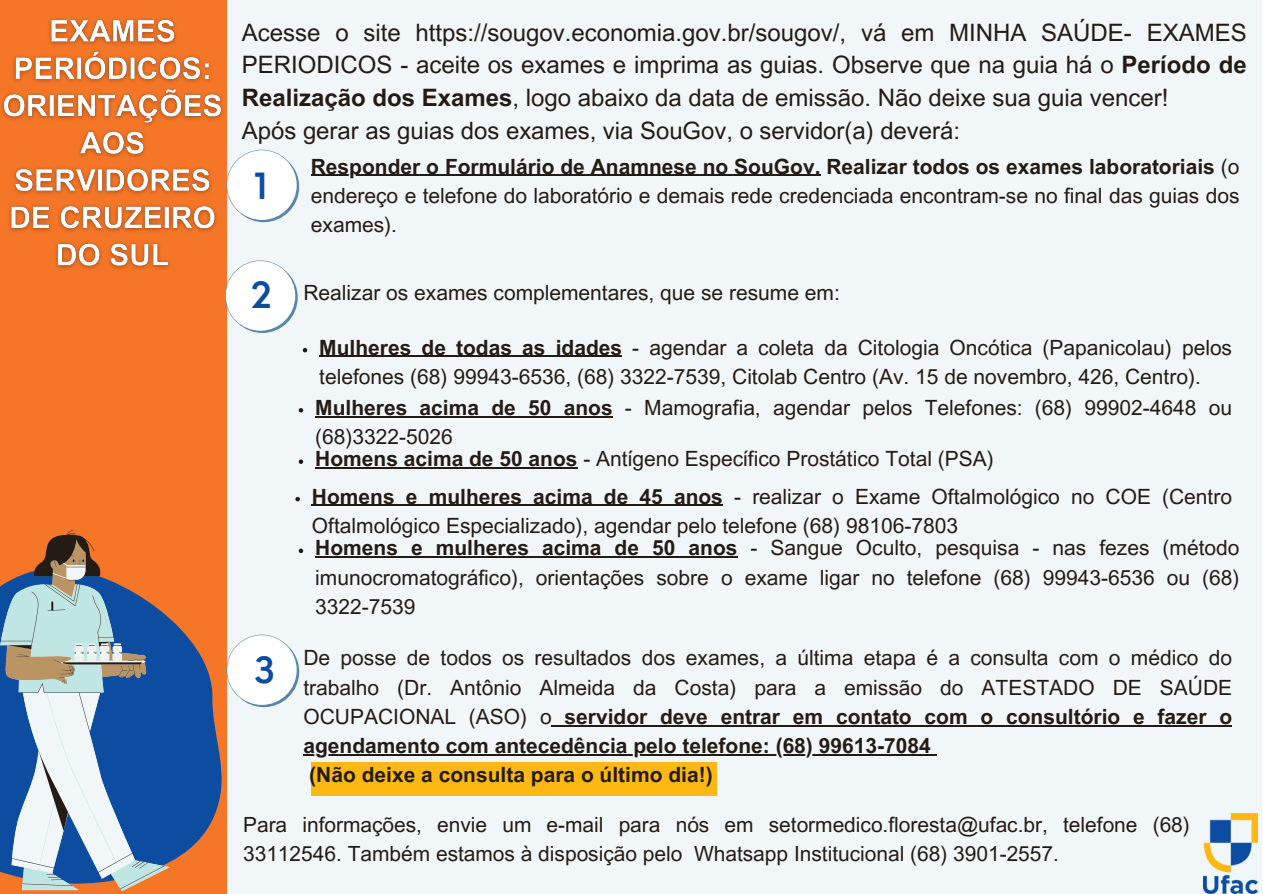
<style>
.page{position:relative;width:1263px;height:894px;background:#fff}
.page>*{position:absolute;margin:0;border:0;box-sizing:border-box;transform-origin:0 0}
.t1{font:600 35.1px "Nourd";color:#0c4da2}
.t2{font:24px/32.5px "Arial MT Pro";color:#241b14;text-align:justify}
.t3{font:23.85px "Arial MT Pro";color:#241b14}
.t4{font:21px/29.2px "Arial MT Pro";color:#241b14;text-align:justify}
.t5{font:700 21px "Arial MT Pro";color:#241b14}
.t6{font:20.85px/29.1px "Arial MT Pro";color:#241b14}
.s1{font-weight:700}
</style>
<div class="page">
<div style="left:226px;top:0;width:1036px;height:893px;background:#f1f6f8"></div>
<div style="left:0;top:0;width:226px;height:893px;background:#f67627"></div>
<svg style="left:170px;top:619px;width:52px;height:243px;fill:#0c4da2"></svg>
<svg style="left:21px;top:613px;width:149px;height:278px;fill:#0c4da2"></svg>
<svg style="left:0;top:529px;width:164px;height:359px"></svg>
<img style="left:1203px;top:813px;width:54px;height:80px">
<svg style="left:231px;top:150px;width:68px;height:72px"></svg>
<svg style="left:225px;top:260px;width:73px;height:73px"></svg>
<svg style="left:226px;top:634px;width:73px;height:72px"></svg>
<div style="left:311px;top:762px;width:405px;height:33px;background:#fdb813"></div>
<hr style="left:552px;top:724px;width:680px;height:2px;background:#241b14">
<hr style="left:303px;top:754px;width:628px;height:1px;background:#241b14">
<img style="left:1px;top:13px;width:230px;height:263px">
<hr style="left:311px;top:175px;width:510px;height:1px;background:#241b14">
<svg style="left:303px;top:348px;width:4px;height:4px"></svg>
<hr style="left:319px;top:356px;width:303px;height:1px;background:#241b14">
<svg style="left:295px;top:496px;width:5px;height:5px"></svg>
<hr style="left:312px;top:504px;width:411px;height:1px;background:#241b14">
<svg style="left:299px;top:548px;width:4px;height:5px"></svg>
<hr style="left:315px;top:556px;width:422px;height:1px;background:#241b14">
<svg style="left:299px;top:408px;width:4px;height:4px"></svg>
<hr style="left:315px;top:416px;width:298px;height:1px;background:#241b14">
<svg style="left:299px;top:459px;width:4px;height:5px"></svg>
<hr style="left:315px;top:467px;width:263px;height:1px;background:#241b14">
<p class="t2" style="left:242px;top:19px;width:1006px">Acesse o site https://sougov.economia.gov.br/sougov/, vá em MINHA SAÚDE- EXAMES PERIODICOS - aceite os exames e imprima as guias. Observe que na guia há o <span class="s1">Período de Realização dos Exames</span>, logo abaixo da data de emissão. Não deixe sua guia vencer!</p>
<p class="t3" style="left:242px;top:121px;width:719px">Após gerar as guias dos exames, via SouGov, o servidor(a) deverá:</p>
<p class="t1" style="left:254px;top:164px;width:15px">1</p>
<p class="t1" style="left:251px;top:273px;width:23px">2</p>
<p class="t4" style="left:311px;top:154px;width:930px"><span class="s1">Responder o Formulário de Anamnese no SouGov. Realizar todos os exames laboratoriais</span> (o endereço e telefone do laboratório e demais rede credenciada encontram-se no final das guias dos exames).</p>
<p class="t4" style="left:303px;top:280px;width:538px">Realizar os exames complementares, que se resume em:</p>
<p class="t4" style="left:319px;top:335px;width:914px"><span class="s1">Mulheres de todas as idades</span> - agendar a coleta da Citologia Oncótica (Papanicolau) pelos telefones (68) 99943-6536, (68) 3322-7539, Citolab Centro (Av. 15 de novembro, 426, Centro).</p>
<p class="t4" style="left:315px;top:395px;width:918px"><span class="s1">Mulheres acima de 50 anos</span> - Mamografia, agendar pelos Telefones: (68) 99902-4648 ou (68)3322-5026</p>
<p class="t4" style="left:315px;top:446px;width:680px"><span class="s1">Homens acima de 50 anos</span> - Antígeno Específico Prostático Total (PSA)</p>
<p class="t4" style="left:312px;top:484px;width:922px"><span class="s1">Homens e mulheres acima de 45 anos</span> - realizar o Exame Oftalmológico no COE (Centro<br>Oftalmológico Especializado), agendar pelo telefone (68) 98106-7803</p>
<p class="t4" style="left:315px;top:536px;width:926px"><span class="s1">Homens e mulheres acima de 50 anos</span> - Sangue Oculto, pesquisa - nas fezes (método imunocromatográfico), orientações sobre o exame ligar no telefone (68) 99943-6536 ou (68)<br>3322-7539</p>
<p class="t1" style="left:254px;top:647px;width:23px">3</p>
<p class="t4" style="left:303px;top:645px;width:930px">De posse de todos os resultados dos exames, a última etapa é a consulta com o médico do trabalho (Dr. Antônio Almeida da Costa) para a emissão do ATESTADO DE SAÚDE OCUPACIONAL (ASO) o <span class="s1">servidor deve entrar em contato com o consultório e fazer o agendamento com antecedência pelo telefone: (68) 99613-7084</span></p>
<p class="t5" style="left:309px;top:767px;width:405px">(Não deixe a consulta para o último dia!)</p>
<p class="t6" style="left:243px;top:812px;width:948px">Para informações, envie um e-mail para nós em setormedico.floresta@ufac.br, telefone (68)<br>33112546. Também estamos à disposição pelo Whatsapp Institucional (68) 3901-2557.</p>
</div>
